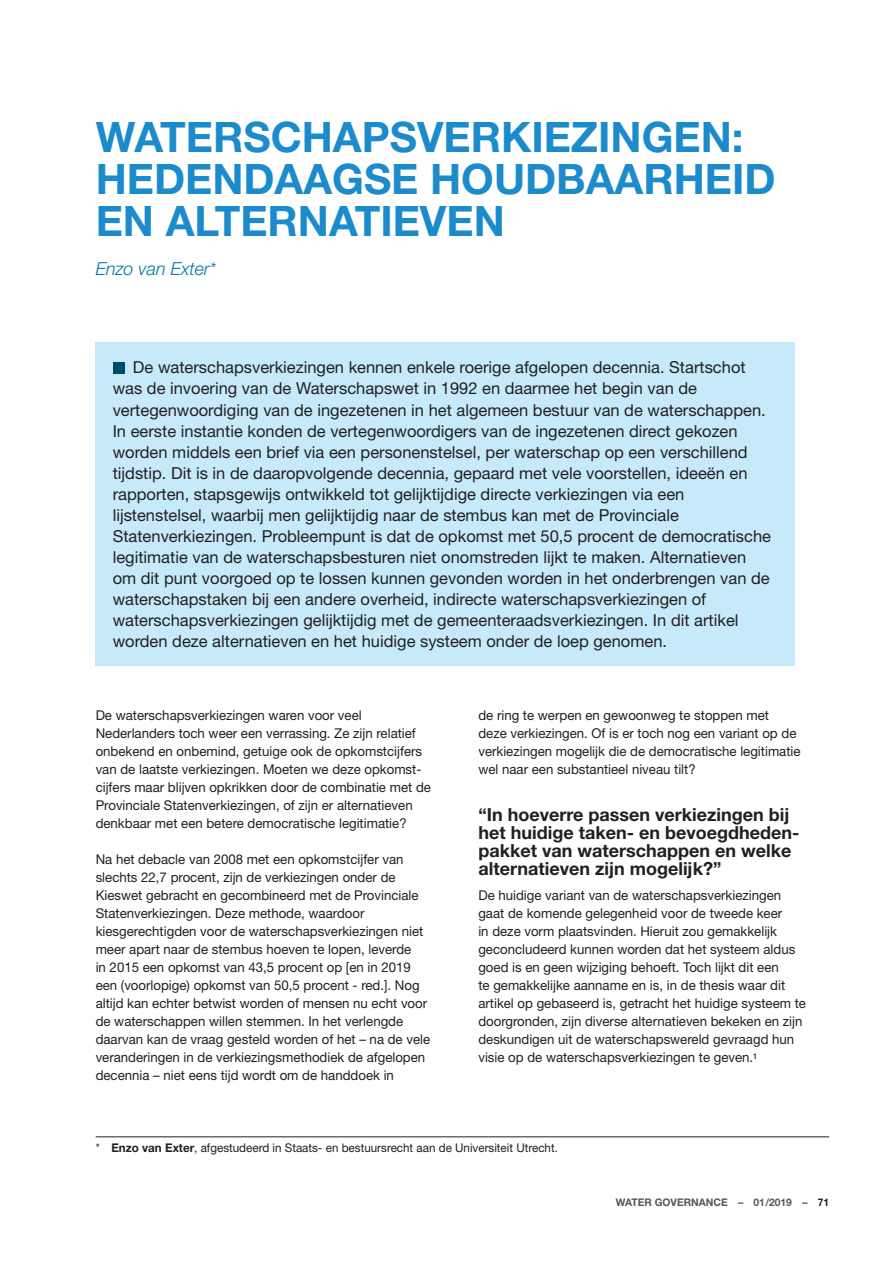
<style>
.page{position:relative;width:893px;height:1263px;background:#fff}
.page>*{position:absolute;margin:0;border:0;box-sizing:border-box;transform-origin:0 0}
.t1{font:700 42px/42px "Helvetica Neue";color:#1b8bcb}
.t2{font:700 18px/18px "Helvetica Neue";color:#231f20}
.t3{font:italic 300 18px "Helvetica Neue";color:#0076a3}
.t4{font:16.5px/21px "Helvetica Neue";color:#231f20}
.t5{font:13.5px/18px "Helvetica Neue";color:#231f20}
.t6{font:12px "Helvetica Neue";color:#231f20}
.t7{font:700 10.5px "Helvetica Neue";color:#57585a}
.s1{font-weight:700}
.s2{color:#231f20}
</style>
<div class="page">
<div style="left:96px;top:342px;width:699px;height:324px;background:#c6eafa"></div>
<hr style="left:96px;top:1136px;width:733px;height:1px;background:#231f20">
<div style="left:113px;top:362px;width:11px;height:11px;background:#004b6c"></div>
<h1 class="t1" style="left:96px;top:115px;width:681px">WATERSCHAPSVERKIEZINGEN:<br>HEDENDAAGSE HOUDBAARHEID<br>EN ALTERNATIEVEN</h1>
<h2 class="t3" style="left:96px;top:258px;width:122px">Enzo van Exter*</h2>
<p class="t4" style="left:113px;top:357px;width:660px;text-indent:20px">De waterschapsverkiezingen kennen enkele roerige afgelopen decennia. Startschot was de invoering van de Waterschapswet in 1992 en daarmee het begin van de vertegenwoordiging van de ingezetenen in het algemeen bestuur van de waterschappen.<br>In eerste instantie konden de vertegenwoordigers van de ingezetenen direct gekozen worden middels een brief via een personenstelsel, per waterschap op een verschillend tijdstip. Dit is in de daaropvolgende decennia, gepaard met vele voorstellen, ideeën en rapporten, stapsgewijs ontwikkeld tot gelijktijdige directe verkiezingen via een lijstenstelsel, waarbij men gelijktijdig naar de stembus kan met de Provinciale Statenverkiezingen. Probleempunt is dat de opkomst met 50,5 procent de democratische legitimatie van de waterschapsbesturen niet onomstreden lijkt te maken. Alternatieven om dit punt voorgoed op te lossen kunnen gevonden worden in het onderbrengen van de waterschapstaken bij een andere overheid, indirecte waterschapsverkiezingen of waterschapsverkiezingen gelijktijdig met de gemeenteraadsverkiezingen. In dit artikel worden deze alternatieven en het huidige systeem onder de loep genomen.</p>
<p class="t5" style="left:96px;top:706px;width:337px">De waterschapsverkiezingen waren voor veel Nederlanders toch weer een verrassing. Ze zijn relatief onbekend en onbemind, getuige ook de opkomst cijfers van de laatste verkiezingen. Moeten we deze opkomst&shy;cijfers maar blijven opkrikken door de combinatie met de Provinciale Statenverkiezingen, of zijn er alternatieven denkbaar met een betere democratische legitimatie?</p>
<p class="t5" style="left:96px;top:850px;width:336px">Na het debacle van 2008 met een opkomstcijfer van slechts 22,7 procent, zijn de verkiezingen onder de Kieswet gebracht en gecombineerd met de Provinciale Statenverkiezingen. Deze methode, waardoor kiesgerechtigden voor de waterschapsverkiezingen niet meer apart naar de stembus hoeven te lopen, leverde<br>in 2015 een opkomst van 43,5 procent op [en in 2019 een (voorlopige) opkomst van 50,5 procent - red.]. Nog altijd kan echter betwist worden of mensen nu echt voor de waterschappen willen stemmen. In het verlengde daarvan kan de vraag gesteld worden of het – na de vele veranderingen in de verkiezingsmethodiek de afgelopen decennia – niet eens tijd wordt om de handdoek in</p>
<p class="t5" style="left:478px;top:706px;width:324px">de ring te werpen en gewoonweg te stoppen met deze verkiezingen. Of is er toch nog een variant op de verkiezingen mogelijk die de democratische legitimatie wel naar een substantieel niveau tilt?</p>
<h2 class="t2" style="left:478px;top:805px;width:323px">“In hoeverre passen verkiezingen bij het huidige taken- en bevoegdheden&shy;pakket van waterschappen en welke alternatieven zijn mogelijk?”</h2>
<p class="t5" style="left:478px;top:886px;width:329px">De huidige variant van de waterschapsverkiezingen gaat de komende gelegenheid voor de tweede keer<br>in deze vorm plaatsvinden. Hieruit zou gemakkelijk geconcludeerd kunnen worden dat het systeem aldus goed is en geen wijziging behoeft. Toch lijkt dit een<br>te gemakkelijke aanname en is, in de thesis waar dit artikel op gebaseerd is, getracht het huidige systeem te doorgronden, zijn diverse alternatieven bekeken en zijn deskundigen uit de waterschapswereld gevraagd hun visie op de waterschapsverkiezingen te geven.<sup>1</sup></p>
<p class="t6" style="left:96px;top:1141px;width:464px">* <span class="s1">Enzo van Exter</span>, afgestudeerd in Staats- en bestuursrecht aan de Universiteit Utrecht.</p>
<p class="t7" style="left:616px;top:1196px;width:215px">WATER GOVERNANCE – 01/2019 – <span class="s2">71</span></p>
</div>
